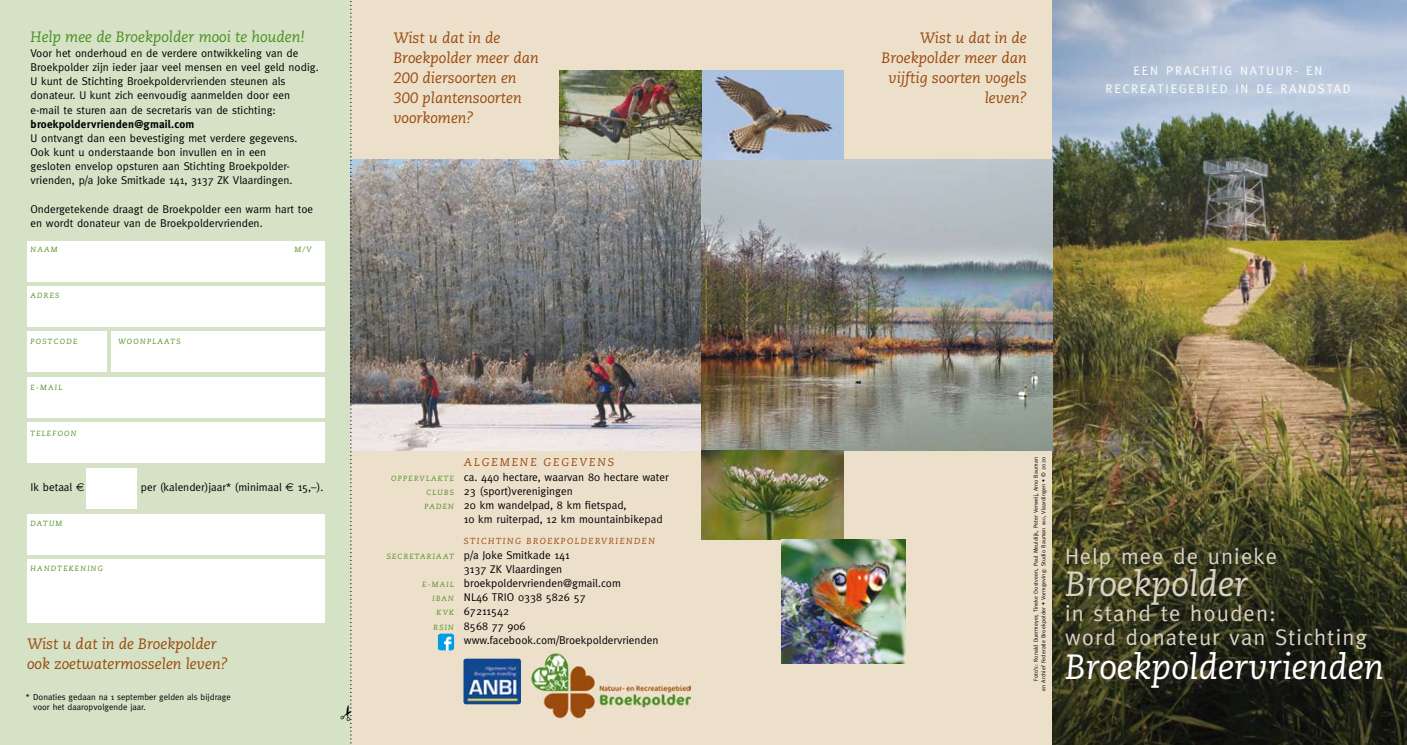
<style>
.page{position:relative;width:1407px;height:745px;background:#fff}
.page>*{position:absolute;margin:0;border:0;box-sizing:border-box;transform-origin:0 0}
.t1{font:italic 35px "Caecilia";color:#fff}
.t2{font:italic 35px "Caecilia";color:#d9d2c2}
.t3{font:22.5px/23.8px "Meta";letter-spacing:.05em;color:#d9d2c2}
.t4{font:italic 15px/20px "Caecilia";color:#9a4a0e}
.t5{font:italic 15px "Caecilia";color:#4d9022}
.t6{font:12.5px/18px "Meta";letter-spacing:.15em;color:#fff;text-align:center}
.t7{font:11.25px/14.1px "Meta";color:#000}
.t8{font:700 11.25px "Meta";letter-spacing:.02em;color:#000}
.t9{font:italic 11.25px "Caecilia";letter-spacing:.16em;color:#9a4a0e}
.t10{font:8.75px/10px "Meta";color:#000}
.t11{font:italic 8.75px "Caecilia";letter-spacing:.16em;color:#9a4a0e}
.t12{font:7.5px "Caecilia Italic SC";letter-spacing:.16em;color:#4d9022}
.t13{font:5.75px/7.5px "Meta";letter-spacing:.02em;color:#000;text-align:right}
.s1{font-family:"Euro Sans"}
.s2{font-family:"Caecilia Italic SC";font-size:7.5px;color:#4d9022}
.s3{font-size:4px}
</style>
<div class="page">
<div style="left:0;top:0;width:351px;height:744px;background:#d5e2c6"></div>
<div style="left:351px;top:0;width:701px;height:744px;background:#ede0cb"></div>
<img style="left:1052px;top:0;width:355px;height:744px">
<img style="left:352px;top:159px;width:700px;height:291px">
<div style="left:27px;top:241px;width:298px;height:40px;background:#fff"></div>
<div style="left:27px;top:286px;width:298px;height:40px;background:#fff"></div>
<div style="left:111px;top:331px;width:214px;height:40px;background:#fff"></div>
<div style="left:27px;top:331px;width:80px;height:40px;background:#fff"></div>
<div style="left:27px;top:377px;width:298px;height:40px;background:#fff"></div>
<div style="left:86px;top:468px;width:51px;height:40px;background:#fff"></div>
<div style="left:27px;top:514px;width:298px;height:40px;background:#fff"></div>
<div style="left:27px;top:559px;width:298px;height:64px;background:#fff"></div>
<div style="left:27px;top:422px;width:298px;height:40px;background:#fff"></div>
<img style="left:702px;top:450px;width:141px;height:89px">
<img style="left:560px;top:71px;width:283px;height:88px">
<img style="left:781px;top:539px;width:124px;height:124px">
<img style="left:531px;top:650px;width:160px;height:69px">
<img style="left:463px;top:658px;width:58px;height:45px">
<img style="left:437px;top:633px;width:18px;height:17px">
<svg style="left:340px;top:1px;width:12px;height:744px"></svg>
<h3 class="t5" style="left:31px;top:28px;width:276px">Help mee de Broekpolder mooi te houden!</h3>
<p class="t7" style="left:31px;top:46px;width:290px">Voor het onderhoud en de verdere ontwikkeling van de Broekpolder zijn ieder jaar veel mensen en veel geld nodig.<br>U kunt de Stichting Broekpoldervrienden steunen als donateur. U kunt zich eenvoudig aanmelden door een e-mail te sturen aan de secretaris van de stichting:</p>
<p class="t8" style="left:31px;top:117px;width:165px">broekpoldervrienden@gmail.com</p>
<p class="t7" style="left:31px;top:131px;width:268px">U ontvangt dan een bevestiging met verdere gegevens.<br>Ook kunt u onderstaande bon invullen en in een gesloten envelop opsturen aan Stichting Broekpolder&shy;vrienden, p/a Joke Smitkade 141, 3137 ZK Vlaardingen.</p>
<p class="t7" style="left:31px;top:202px;width:284px">Ondergetekende draagt de Broekpolder een warm hart toe en wordt donateur van de Broekpoldervrienden.</p>
<p class="t12" style="left:31px;top:245px;width:29px">NAAM</p>
<p class="t12" style="left:294px;top:245px;width:19px">M/V</p>
<p class="t12" style="left:31px;top:291px;width:30px">ADRES</p>
<p class="t12" style="left:31px;top:337px;width:48px">POSTCODE</p>
<p class="t12" style="left:118px;top:337px;width:64px">WOONP LAATS</p>
<p class="t12" style="left:31px;top:382px;width:33px">E-MAIL</p>
<p class="t12" style="left:31px;top:428px;width:47px">TELEFOON</p>
<p class="t7" style="left:31px;top:479px;width:56px">Ik betaal <span class="s1">e</span></p>
<p class="t7" style="left:141px;top:479px;width:184px">per (kalender)jaar* (minimaal <span class="s1">e</span> 15,–).</p>
<p class="t12" style="left:31px;top:518px;width:33px">DATUM</p>
<p class="t12" style="left:31px;top:563px;width:74px">HANDTEKENING</p>
<h3 class="t4" style="left:27px;top:633px;width:202px">Wist u dat in de Broekpolder ook zoetwatermosselen leven?</h3>
<p class="t10" style="left:33px;top:691px;width:199px;text-indent:-7px">* Donaties gedaan na 1 september gelden als bijdrage voor het daaropvolgende jaar.</p>
<h3 class="t4" style="left:393px;top:28px;width:147px">Wist u dat in de<br>Broekpolder meer dan<br>200 diersoorten en<br>300 plantensoorten voorkomen?</h3>
<p class="t9" style="left:464px;top:456px;width:152px">Algemene gegevens</p>
<p class="t7" style="left:425px;top:469px;width:246px;text-indent:-33px"><span class="s2">O PP E RV L A K T E</span> ca. 440 hectare, waarvan 80 hectare water<br><span class="s2">C L U B S</span> 23 (sport)verenigingen<br><span class="s2">PA D E N</span> 20 km wandelpad, 8 km fietspad,</p>
<p class="t7" style="left:464px;top:511px;width:200px">10 km ruiterpad, 12 km mountainbikepad</p>
<p class="t11" style="left:464px;top:536px;width:193px">Stich ting Broekpoldervrienden</p>
<p class="t7" style="left:387px;top:547px;width:184px"><span class="s2">S E C R E TA R I A AT</span> p/a Joke Smitkade 141</p>
<p class="t7" style="left:464px;top:561px;width:100px">3137 ZK Vlaardingen</p>
<p class="t7" style="left:422px;top:575px;width:200px"><span class="s2">E - M A I L</span> broekpoldervrienden@gmail.com</p>
<p class="t7" style="left:432px;top:589px;width:155px"><span class="s2">I BA N</span> N L46 TRIO 0338 5826 57</p>
<p class="t7" style="left:437px;top:604px;width:74px"><span class="s2">K V K</span> 67211542</p>
<p class="t12" style="left:434px;top:622px;width:5px">RSI</p>
<p class="t7" style="left:464px;top:618px;width:196px;text-indent:-16px"><span class="s2">N</span> 8568 77 906 www.facebook.com/Broekpoldervrienden</p>
<h3 class="t4" style="left:881px;top:28px;width:147px;text-align:right">Wist u dat in de<br>Broekpolder meer dan vijftig soorten vogels leven?</h3>
<p class="t6" style="left:1105px;top:61px;width:247px">een prachti g natuu r- en recreati egebi ed i n de randstad</p>
<p class="t13" style="left:1032px;top:690px;width:235px;rotate:-90deg">Foto’s: Ronald Duermeyer, Tineke Oostveen, Paul Meuldijk, Peter Verweij, Arno Bauman<br>en Archief Federatie Broekpolder • Vormgeving: Studio Bauman <span class="s3">bno</span>, Vlaardingen • © 2020</p>
<h2 class="t3" style="left:1065px;top:543px;width:213px">Help mee de unieke</h2>
<h1 class="t2" style="left:1065px;top:563px;width:185px">Broekpolder</h1>
<h2 class="t3" style="left:1065px;top:600px;width:304px">in stand te houden:<br>word donateur van Stichting</h2>
<h1 class="t1" style="left:1065px;top:646px;width:320px">Broekpoldervrienden</h1>
</div>
